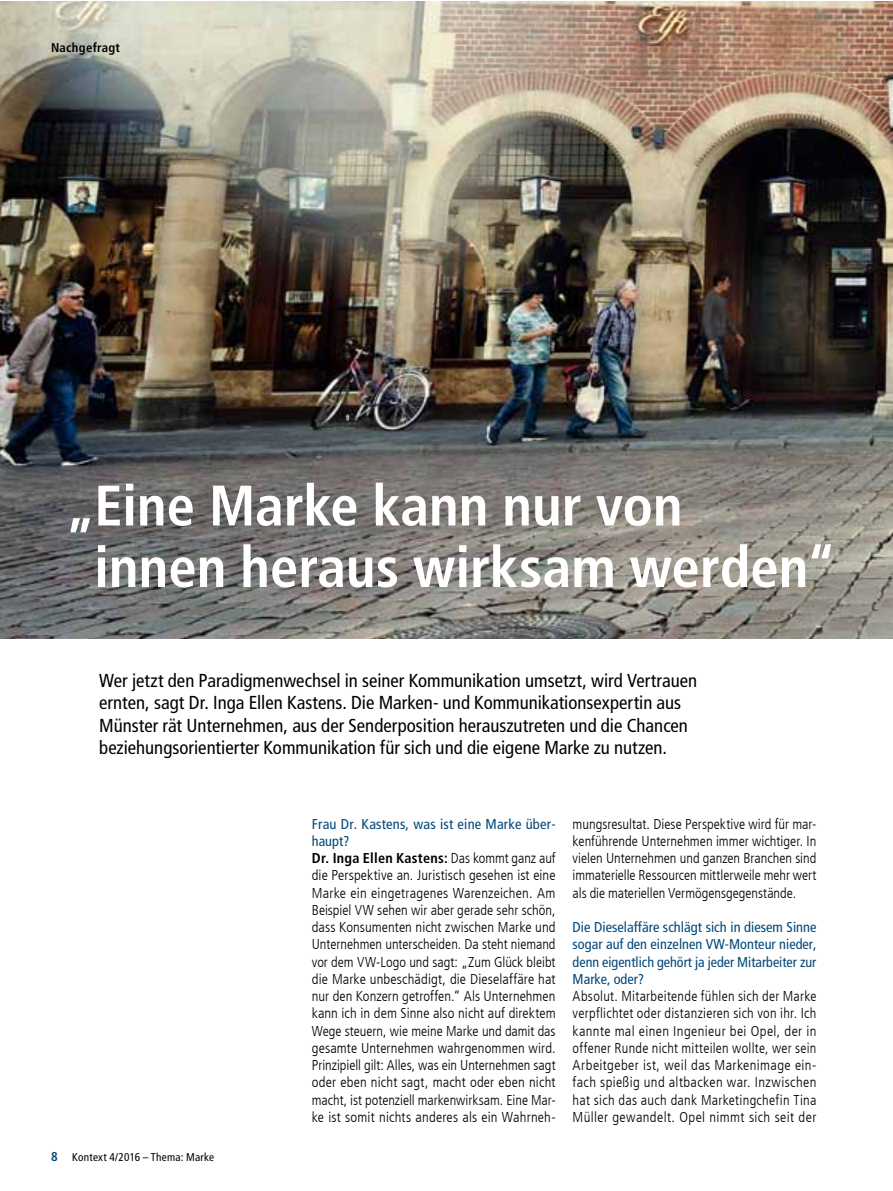
<style>
.page{position:relative;width:893px;height:1191px;background:#fff}
.page>*{position:absolute;margin:0;border:0;box-sizing:border-box;transform-origin:0 0}
.t1{font:700 condensed 57px/61.5px "Frutiger LT Com";color:#fff}
.t2{font:condensed 18.75px/22.5px "Frutiger LT Com";color:#000}
.t3{font:300 condensed 14.25px/17.2px "Frutiger LT Com";letter-spacing:.005em;color:#000;text-align:justify}
.t4{font:condensed 14.25px/17.2px "Frutiger LT Com";color:#00477a;text-align:justify}
.t5{font:700 condensed 12.75px "Frutiger LT Com";letter-spacing:.02em;color:#000}
.t6{font:condensed 11.25px "Frutiger LT Com";letter-spacing:.02em;color:#000}
.s1{font-weight:700;font-size:12.75px;color:#00477a}
.s2{font-weight:400;color:#00477a}
.s3{font-weight:700}
</style>
<div class="page">
<img style="left:0;top:1px;width:892px;height:638px">
<p class="t5" style="left:51px;top:43px;width:71px">Nachgefragt</p>
<h1 class="t1" style="left:94px;top:480px;width:743px;text-indent:-29px">„Eine Marke kann nur von<br>innen heraus wirksam werden“</h1>
<p class="t2" style="left:99px;top:669px;width:600px">Wer jetzt den Paradigmenwechsel in seiner Kommunikation umsetzt, wird Vertrauen ernten, sagt Dr. Inga Ellen Kastens. Die Marken- und Kommunikationsexpertin aus Münster rät Unternehmen, aus der Senderposition herauszutreten und die Chancen beziehungsorientierter Kommunikation für sich und die eigene Marke zu nutzen.</p>
<p class="t6" style="left:51px;top:1150px;width:164px"><span class="s1">8</span> Kontext 4/2016 – Thema: Marke</p>
<p class="t3" style="left:312px;top:815px;width:245px;text-align:left"><span class="s2">Frau Dr. Kastens, was ist eine Marke über&shy;haupt?<br></span><span class="s3">Dr. Inga Ellen Kastens:</span> Das kommt ganz auf die Perspektive an. Juristisch gesehen ist eine Marke ein eingetragenes Warenzeichen. Am Beispiel VW sehen wir aber gerade sehr schön, dass Konsumenten nicht zwischen Marke und Unternehmen unterscheiden. Da steht niemand vor dem VW-Logo und sagt: „Zum Glück bleibt die Marke unbeschädigt, die Dieselaffäre hat nur den Konzern getroffen.“ Als Unternehmen kann ich in dem Sinne also nicht auf direktem Wege steuern, wie meine Marke und damit das gesamte Unternehmen wahrgenommen wird.<br>Prinzipiell gilt: Alles, was ein Unternehmen sagt oder eben nicht sagt, macht oder eben nicht macht, ist potenziell markenwirksam. Eine Mar&shy;ke ist somit nichts anderes als ein Wahrneh-</p>
<p class="t3" style="left:573px;top:815px;width:245px">mungsresultat. Diese Perspektive wird für mar&shy;kenführende Unternehmen immer wichtiger. In vielen Unternehmen und ganzen Branchen sind immaterielle Ressourcen mittlerweile mehr wert als die materiellen Vermögensgegenstände.</p>
<p class="t4" style="left:573px;top:918px;width:245px">Die Dieselaffäre schlägt sich in diesem Sinne sogar auf den einzelnen VW-Monteur nieder, denn eigentlich gehört ja jeder Mitarbeiter zur Marke, oder?</p>
<p class="t3" style="left:573px;top:987px;width:245px">Absolut. Mitarbeitende fühlen sich der Marke verpflichtet oder distanzieren sich von ihr. Ich kannte mal einen Ingenieur bei Opel, der in offener Runde nicht mitteilen wollte, wer sein Arbeitgeber ist, weil das Markenimage ein&shy;fach spießig und altbacken war. Inzwischen hat sich das auch dank Marketingchefin Tina Müller gewandelt. Opel nimmt sich seit der</p>
</div>
